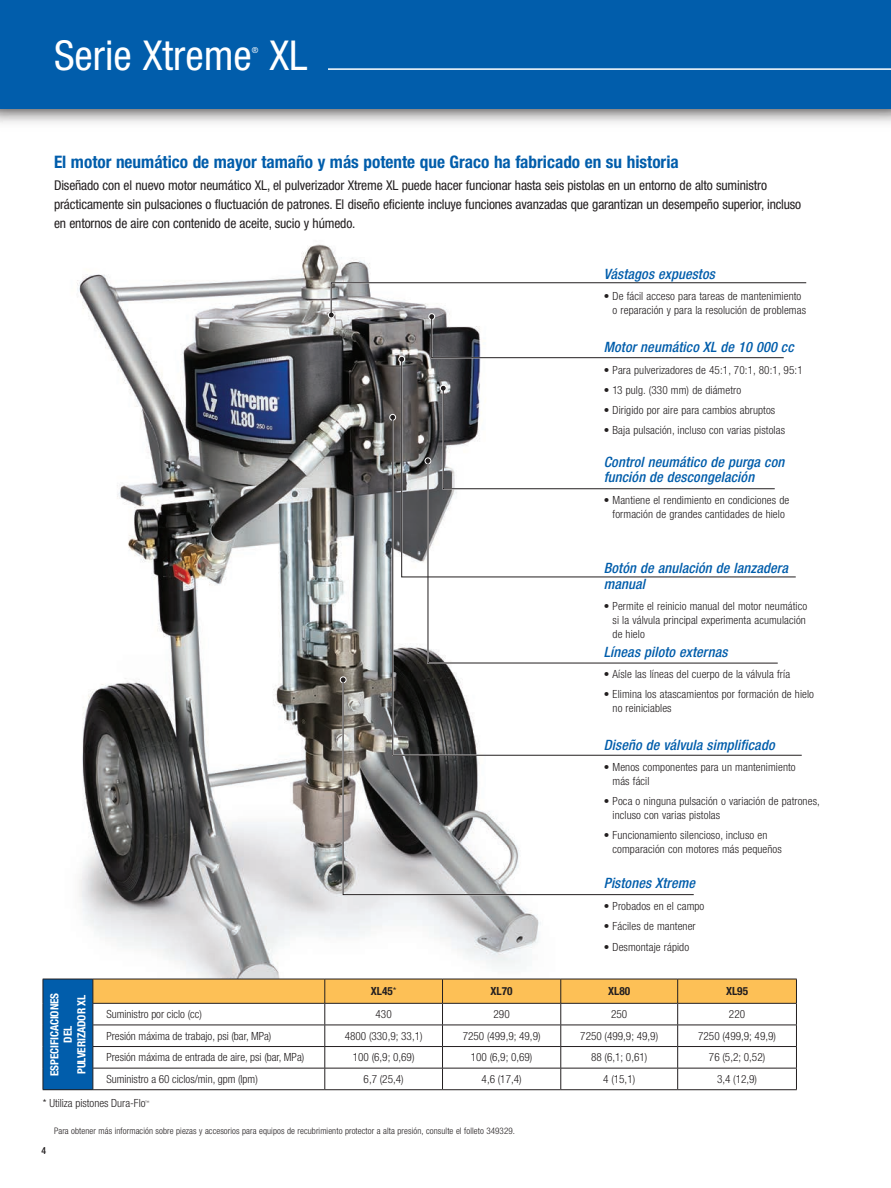
<style>
.page{position:relative;width:891px;height:1188px;background:#fff}
.page>*{position:absolute;margin:0;border:0;box-sizing:border-box;transform-origin:0 0}
.Headline_28pt{font:condensed 41.25px "Helvetica Neue LT Std";color:#fff}
.Subhead_12pt{font:700 condensed 17.25px "Helvetica Neue LT Std";color:#015dab}
.Callout_Head_10{font:italic 500 condensed 14.25px/15.8px "Helvetica Neue LT Std";letter-spacing:.01em;color:#015dab}
.Body_Copy_9_5{font:condensed 13.5px/18.8px "Helvetica Neue LT Std";letter-spacing:-.01em;color:#231f20}
.Callout_Bullet_8pt{font:300 condensed 11.25px/13.6px "Helvetica Neue LT Std";letter-spacing:.01em;color:#231f20}
.t1{font:700 condensed 11.25px/13.5px "Helvetica Neue LT Std";letter-spacing:-.01em;color:#fff;text-align:center}
.t2{font:700 condensed 11.25px "Helvetica Neue LT Std";color:#231f20}
.Callout_Head_10-2{font:500 condensed 9.75px "Helvetica Neue LT Std";color:#231f20}
.t3{font:300 condensed 9px "Helvetica Neue LT Std";letter-spacing:.01em;color:#231f20}
.Headline_28pt-2{font:condensed 8.25px "Helvetica Neue LT Std";color:#fff}
.t4{font:300 condensed 4.5px "Helvetica Neue LT Std";color:#231f20}
.s1{font-weight:300}
</style>
<div class="page">
<img style="left:42px;top:244px;width:522px;height:800px">
<div style="left:0;top:0;width:891px;height:109px;background:#015dab"></div>
<hr style="left:328px;top:68px;width:563px;height:2px;background:#fff">
<div style="left:43px;top:979px;width:50px;height:111px;background:#015dab"></div>
<hr style="left:43px;top:979px;width:50px;height:1px;background:#231f20">
<svg style="left:43px;top:979px;width:1px;height:110px"></svg>
<svg style="left:93px;top:979px;width:704px;height:110px"></svg>
<hr style="left:43px;top:1089px;width:50px;height:1px;background:#231f20">
<hr style="left:93px;top:1089px;width:232px;height:1px;background:#231f20">
<hr style="left:325px;top:1089px;width:118px;height:1px;background:#231f20">
<hr style="left:443px;top:1089px;width:118px;height:1px;background:#231f20">
<hr style="left:561px;top:1089px;width:117px;height:1px;background:#231f20">
<hr style="left:678px;top:1089px;width:119px;height:1px;background:#231f20">
<div style="left:398px;top:356px;width:7px;height:7px;border:1px solid #fff;border-radius:50%"></div>
<div style="left:389px;top:414px;width:7px;height:7px;border:1px solid #fff;border-radius:50%"></div>
<div style="left:340px;top:676px;width:6px;height:7px;border:1px solid #fff;border-radius:50%"></div>
<svg style="left:328px;top:281px;width:479px;height:81px"></svg>
<svg style="left:401px;top:360px;width:395px;height:57px"></svg>
<svg style="left:392px;top:417px;width:410px;height:339px"></svg>
<svg style="left:428px;top:461px;width:350px;height:202px"></svg>
<svg style="left:343px;top:679px;width:351px;height:216px"></svg>
<svg style="left:440px;top:385px;width:350px;height:105px"></svg>
<p class="Headline_28pt" style="left:54px;top:32px;width:255px">Serie Xtreme XL</p>
<p class="Headline_28pt-2" style="left:252px;top:45px;width:8px">®</p>
<p class="Subhead_12pt" style="left:54px;top:151px;width:626px">El motor neumático de mayor tamaño y más potente que Graco ha fabricado en su historia</p>
<p class="Body_Copy_9_5" style="left:54px;top:176px;width:749px">Diseñado con el nuevo motor neumático XL, el pulverizador Xtreme XL puede hacer funcionar hasta seis pistolas en un entorno de alto suministro prácticamente sin pulsaciones o fluctuación de patrones. El diseño eficiente incluye funciones avanzadas que garantizan un desempeño superior, incluso en entornos de aire con contenido de aceite, sucio y húmedo.</p>
<p class="Callout_Head_10" style="left:604px;top:266px;width:113px">Vástagos expuestos</p>
<p class="Callout_Bullet_8pt" style="left:613px;top:290px;width:195px;text-indent:-9px">• De fácil acceso para tareas de mantenimiento o reparación y para la resolución de problemas</p>
<p class="Callout_Head_10" style="left:604px;top:339px;width:192px">Motor neumático XL de 10 000 cc</p>
<p class="Callout_Bullet_8pt" style="left:604px;top:363px;width:200px">• Para pulverizadores de 45:1, 70:1, 80:1, 95:1</p>
<p class="Callout_Bullet_8pt" style="left:604px;top:383px;width:139px">• 13 pulg. (330 mm) de diámetro</p>
<p class="Callout_Bullet_8pt" style="left:604px;top:403px;width:173px">• Dirigido por aire para cambios abruptos</p>
<p class="Callout_Bullet_8pt" style="left:604px;top:424px;width:183px">• Baja pulsación, incluso con varias pistolas</p>
<p class="Callout_Head_10" style="left:604px;top:454px;width:182px">Control neumático de purga con función de descongelación</p>
<p class="Callout_Bullet_8pt" style="left:604px;top:493px;width:187px;text-align:center">• Mantiene el rendimiento en condiciones de formación de grandes cantidades de hielo</p>
<p class="Callout_Head_10" style="left:604px;top:560px;width:186px">Botón de anulación de lanzadera manual</p>
<p class="Callout_Bullet_8pt" style="left:613px;top:600px;width:196px;text-align:justify;text-indent:-9px">• Permite el reinicio manual del motor neumático si la válvula principal experimenta acumulación de hielo</p>
<p class="Callout_Head_10" style="left:604px;top:644px;width:125px">Líneas piloto externas</p>
<p class="Callout_Bullet_8pt" style="left:604px;top:667px;width:188px">• Aísle las líneas del cuerpo de la válvula fría</p>
<p class="Callout_Bullet_8pt" style="left:613px;top:688px;width:203px;text-indent:-9px">• Elimina los atascamientos por formación de hielo no reiniciables</p>
<p class="Callout_Head_10" style="left:604px;top:737px;width:172px">Diseño de válvula simplificado</p>
<p class="Callout_Bullet_8pt" style="left:613px;top:761px;width:185px;text-indent:-9px">• Menos componentes para un mantenimiento más fácil</p>
<p class="Callout_Bullet_8pt" style="left:613px;top:794px;width:209px;text-indent:-9px">• Poca o ninguna pulsación o variación de patrones, incluso con varias pistolas</p>
<p class="Callout_Bullet_8pt" style="left:613px;top:828px;width:171px;text-indent:-9px">• Funcionamiento silencioso, incluso en comparación con motores más pequeños</p>
<p class="Callout_Head_10" style="left:604px;top:876px;width:93px">Pistones Xtreme</p>
<p class="Callout_Bullet_8pt" style="left:604px;top:899px;width:102px">• Probados en el campo</p>
<p class="Callout_Bullet_8pt" style="left:604px;top:919px;width:93px">• Fáciles de mantener</p>
<p class="Callout_Bullet_8pt" style="left:604px;top:940px;width:87px">• Desmontaje rápido</p>
<p class="t2" style="left:371px;top:984px;width:27px">XL45<span class="s1">*</span></p>
<p class="t2" style="left:491px;top:984px;width:24px">XL70</p>
<p class="t2" style="left:608px;top:984px;width:24px">XL80</p>
<p class="t2" style="left:726px;top:984px;width:24px">XL95</p>
<p class="t1" style="left:48px;top:1076px;width:84px;rotate:-90deg">ESPECIFICACIONES<br>DEL<br>PULVERIZADOR XL</p>
<p class="Callout_Bullet_8pt" style="left:106px;top:1007px;width:97px">Suministro por ciclo (cc)</p>
<p class="Callout_Bullet_8pt" style="left:376px;top:1007px;width:18px">430</p>
<p class="Callout_Bullet_8pt" style="left:494px;top:1007px;width:18px">290</p>
<p class="Callout_Bullet_8pt" style="left:611px;top:1007px;width:18px">250</p>
<p class="Callout_Bullet_8pt" style="left:729px;top:1007px;width:18px">220</p>
<p class="Callout_Bullet_8pt" style="left:106px;top:1029px;width:167px">Presión máxima de trabajo, psi (bar, MPa)</p>
<p class="Callout_Bullet_8pt" style="left:345px;top:1029px;width:79px">4800 (330,9; 33,1)</p>
<p class="Callout_Bullet_8pt" style="left:463px;top:1029px;width:79px">7250 (499,9; 49,9)</p>
<p class="Callout_Bullet_8pt" style="left:580px;top:1029px;width:79px">7250 (499,9; 49,9)</p>
<p class="Callout_Bullet_8pt" style="left:698px;top:1029px;width:79px">7250 (499,9; 49,9)</p>
<p class="Callout_Bullet_8pt" style="left:106px;top:1050px;width:199px">Presión máxima de entrada de aire, psi (bar, MPa)</p>
<p class="Callout_Bullet_8pt" style="left:353px;top:1050px;width:63px">100 (6,9; 0,69)</p>
<p class="Callout_Bullet_8pt" style="left:471px;top:1050px;width:63px">100 (6,9; 0,69)</p>
<p class="Callout_Bullet_8pt" style="left:591px;top:1050px;width:58px">88 (6,1; 0,61)</p>
<p class="Callout_Bullet_8pt" style="left:709px;top:1050px;width:58px">76 (5,2; 0,52)</p>
<p class="Callout_Bullet_8pt" style="left:106px;top:1072px;width:153px">Suministro a 60 ciclos/min, gpm (lpm)</p>
<p class="Callout_Bullet_8pt" style="left:364px;top:1072px;width:42px">6,7 (25,4)</p>
<p class="Callout_Bullet_8pt" style="left:482px;top:1072px;width:42px">4,6 (17,4)</p>
<p class="Callout_Bullet_8pt" style="left:603px;top:1072px;width:33px">4 (15,1)</p>
<p class="Callout_Bullet_8pt" style="left:717px;top:1072px;width:42px">3,4 (12,9)</p>
<p class="Callout_Bullet_8pt" style="left:43px;top:1096px;width:104px">* Utiliza pistones Dura-Flo</p>
<p class="t4" style="left:145px;top:1100px;width:6px">™</p>
<p class="Callout_Head_10-2" style="left:42px;top:1145px;width:6px">4</p>
<p class="t3" style="left:54px;top:1126px;width:463px">Para obtener más información sobre piezas y accesorios para equipos de recubrimiento protector a alta presión, consulte el folleto 349329.</p>
</div>
